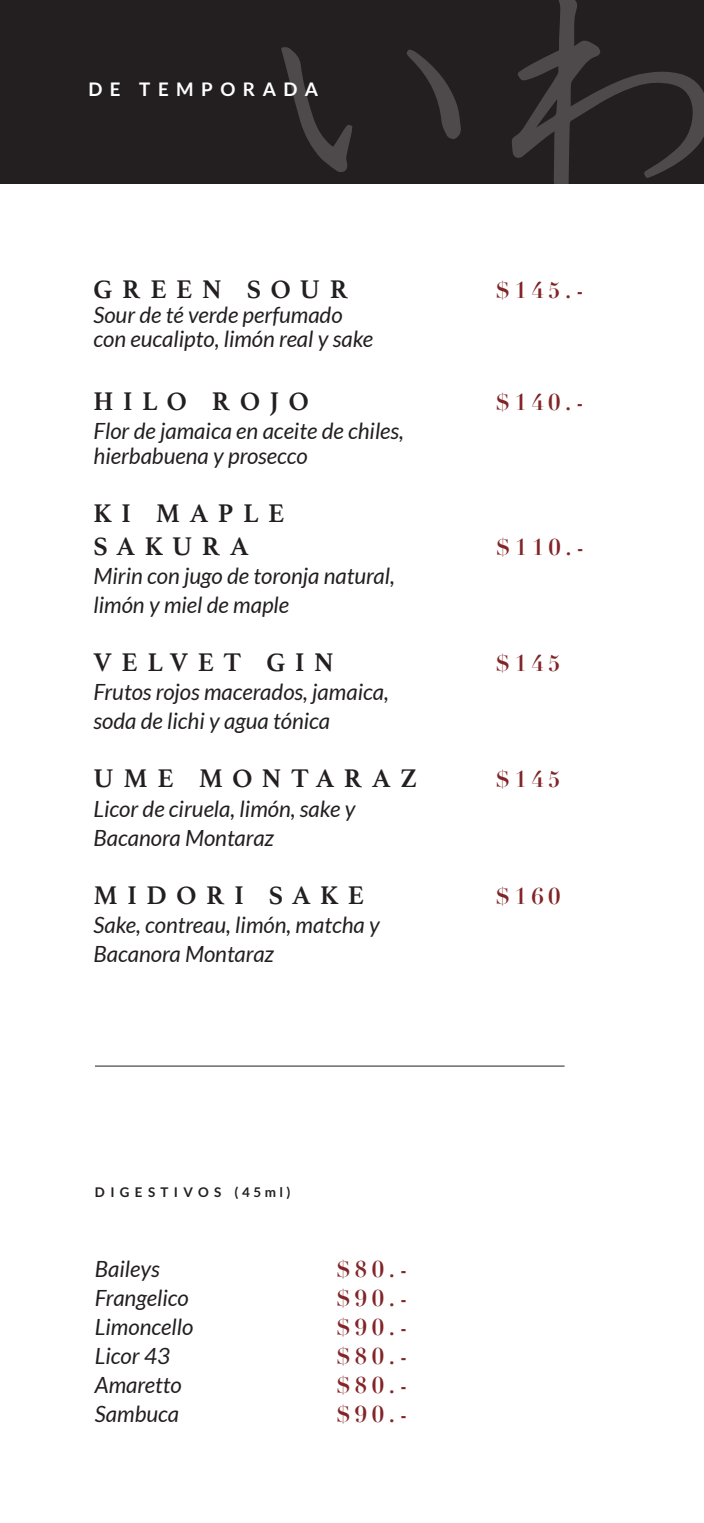
<style>
.page{position:relative;width:704px;height:1523px;background:#fff}
.page>*{position:absolute;margin:0;border:0;box-sizing:border-box;transform-origin:0 0}
.t1{font:700 26.81px/33.5px "Athelas";letter-spacing:.36em;color:#231f20}
.t2{font:italic 22.31px/29px "Lato";color:#231f20}
.t3{font:700 22.31px "Didot";letter-spacing:.2em;color:#822528}
.t4{font:700 18.75px "Lato";letter-spacing:.4em;color:#fff}
.t5{font:700 13.38px "Lato";letter-spacing:.4em;color:#231f20}
</style>
<div class="page">
<div style="left:0;top:0;width:703px;height:184px;background:#231f20"></div>
<svg style="left:281px;top:47px;width:71px;height:125px"></svg>
<svg style="left:407px;top:50px;width:54px;height:89px"></svg>
<svg style="left:512px;top:0;width:191px;height:184px"></svg>
<hr style="left:95px;top:1065px;width:469px;height:1px;background:#231f20">
<p class="t4" style="left:88px;top:78px;width:231px">DE TEMPORADA</p>
<p class="t1" style="left:93px;top:272px;width:256px">GREEN SOUR</p>
<p class="t3" style="left:495px;top:276px;width:90px">$145.-</p>
<p class="t2" style="left:93px;top:303px;width:281px;line-height:24.6px">Sour de té verde perfumado con eucalipto, limón real y sake</p>
<p class="t1" style="left:93px;top:384px;width:217px">HILO ROJO</p>
<p class="t3" style="left:495px;top:388px;width:90px">$140.-</p>
<p class="t2" style="left:93px;top:419px;width:312px;line-height:24.6px">Flor de jamaica en aceite de chiles, hierbabuena y prosecco</p>
<p class="t1" style="left:93px;top:495px;width:192px">KI MAPLE<br>SAKURA</p>
<p class="t3" style="left:496px;top:533px;width:90px">$110.-</p>
<p class="t2" style="left:93px;top:562px;width:303px">Mirin con jugo de toronja natural, limón y miel de maple</p>
<p class="t1" style="left:93px;top:645px;width:241px">VELVET GIN</p>
<p class="t3" style="left:495px;top:649px;width:66px">$145</p>
<p class="t2" style="left:93px;top:678px;width:296px">Frutos rojos macerados, jamaica, soda de lichi y agua tónica</p>
<p class="t1" style="left:93px;top:761px;width:324px">UME MONTARAZ</p>
<p class="t3" style="left:495px;top:765px;width:66px">$145</p>
<p class="t2" style="left:93px;top:794px;width:263px">Licor de ciruela, limón, sake y<br>Bacanora Montaraz</p>
<p class="t1" style="left:93px;top:877px;width:272px">MIDORI SAKE</p>
<p class="t3" style="left:495px;top:881px;width:66px">$160</p>
<p class="t2" style="left:93px;top:910px;width:287px">Sake, contreau, limón, matcha y<br>Bacanora Montaraz</p>
<p class="t5" style="left:95px;top:1184px;width:197px">DIGESTIVOS (45ml)</p>
<p class="t2" style="left:95px;top:1255px;width:66px">Baileys</p>
<p class="t3" style="left:336px;top:1255px;width:73px">$80.-</p>
<p class="t2" style="left:95px;top:1284px;width:95px">Frangelico</p>
<p class="t3" style="left:336px;top:1284px;width:73px">$90.-</p>
<p class="t2" style="left:95px;top:1313px;width:100px">Limoncello</p>
<p class="t3" style="left:336px;top:1313px;width:73px">$90.-</p>
<p class="t2" style="left:95px;top:1342px;width:76px">Licor 43</p>
<p class="t3" style="left:336px;top:1342px;width:73px">$80.-</p>
<p class="t2" style="left:95px;top:1371px;width:88px">Amaretto</p>
<p class="t3" style="left:336px;top:1371px;width:73px">$80.-</p>
<p class="t2" style="left:95px;top:1400px;width:86px">Sambuca</p>
<p class="t3" style="left:336px;top:1400px;width:73px">$90.-</p>
</div>
